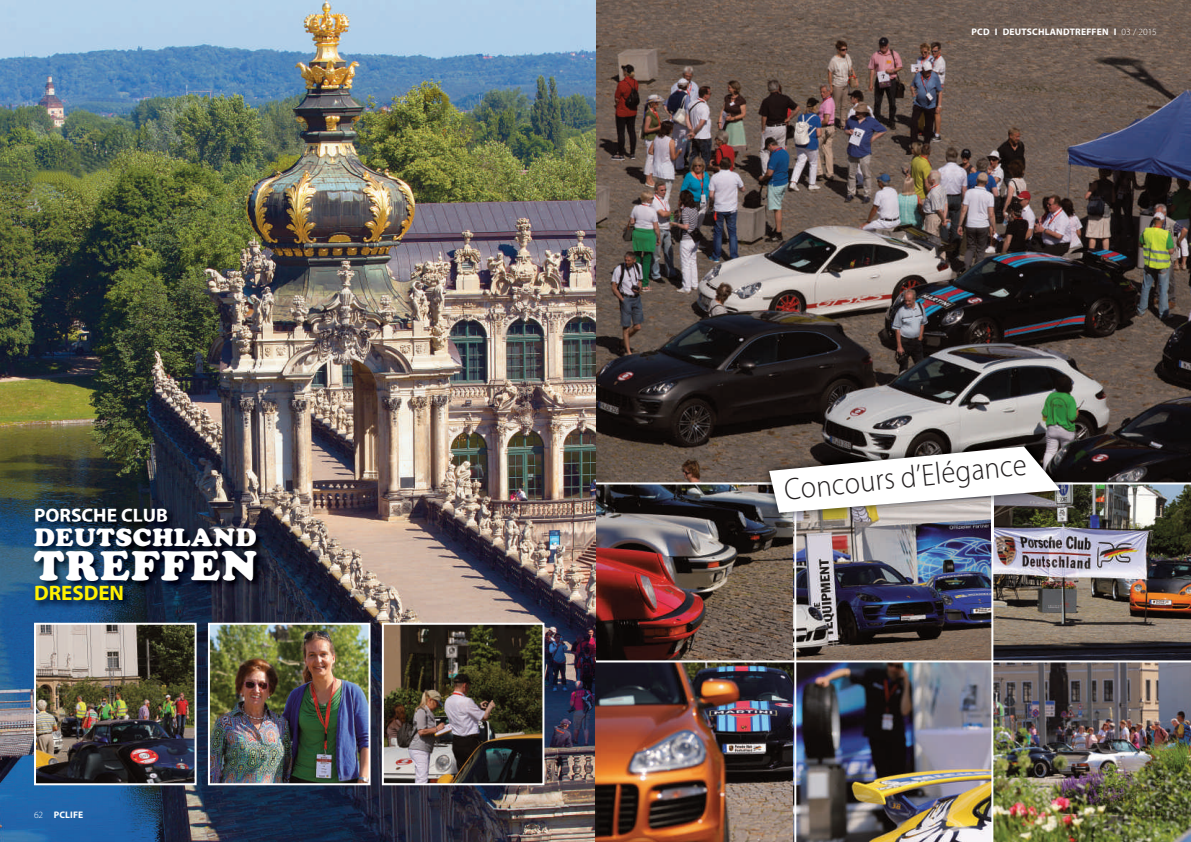
<style>
.page{position:relative;width:1191px;height:842px;background:#fff}
.page>*{position:absolute;margin:0;border:0;box-sizing:border-box;transform-origin:0 0}
.t1{font:40.9px "Cooper Black Std";letter-spacing:.03em;color:#fff}
.t2{font:300 31px "Myriad Pro";color:#231f20;scale:.92 1}
.t3{font:24.7px "Cooper Black Std";letter-spacing:.03em;color:#fff}
.t4{font:700 21px "Myriad Pro";color:#fff101}
.t5{font:700 19.6px "Myriad Pro";color:#fff}
.t6{font:700 9.5px "Myriad Pro";letter-spacing:.02em;color:#fff}
.s1{font-weight:300}
</style>
<div class="page">
<img style="left:596px;top:1px;width:594px;height:481px">
<img style="left:595px;top:484px;width:199px;height:358px">
<img style="left:796px;top:542px;width:195px;height:300px">
<img style="left:993px;top:484px;width:197px;height:358px">
<img style="left:0;top:1px;width:595px;height:841px">
<img style="left:37px;top:626px;width:157px;height:156px">
<div style="left:34px;top:623px;width:163px;height:162px;border:2px solid #fff"></div>
<img style="left:211px;top:626px;width:156px;height:156px">
<div style="left:208px;top:623px;width:162px;height:162px;border:2px solid #fff"></div>
<img style="left:385px;top:626px;width:156px;height:156px">
<div style="left:382px;top:623px;width:162px;height:162px;border:2px solid #fff"></div>
<img style="left:25px;top:501px;width:178px;height:20px">
<img style="left:13px;top:521px;width:314px;height:93px">
<img style="left:35px;top:521px;width:131px;height:1px">
<img style="left:29px;top:578px;width:248px;height:43px">
<img style="left:39px;top:578px;width:195px;height:3px">
<hr style="left:596px;top:660px;width:594px;height:2px;background:#fff">
<img style="left:796px;top:513px;width:195px;height:29px">
<img style="left:756px;top:414px;width:320px;height:68px">
<img style="left:753px;top:484px;width:43px;height:42px">
<img style="left:794px;top:513px;width:1px;height:12px">
<img style="left:993px;top:484px;width:79px;height:64px">
<img style="left:756px;top:482px;width:316px;height:2px">
<svg style="left:769px;top:446px;width:291px;height:67px"></svg>
<h3 class="t5" style="left:34px;top:504px;width:135px">PORSCHE CLUB</h3>
<h3 class="t3" style="left:34px;top:523px;width:224px">DEUTSCHLAND</h3>
<h1 class="t1" style="left:34px;top:541px;width:225px">TREFFEN</h1>
<h3 class="t4" style="left:34px;top:581px;width:92px">DRESDEN</h3>
<p class="t6" style="left:34px;top:809px;width:51px"><span class="s1">62</span> PCLIFE</p>
<p class="t6" style="left:971px;top:27px;width:187px">PCD I DEUTSCHLANDTREFFEN I <span class="s1">03 / 2015</span></p>
<h2 class="t2" style="left:782px;top:473px;width:266px;rotate:-6deg">Concours d’Elégance</h2>
</div>
